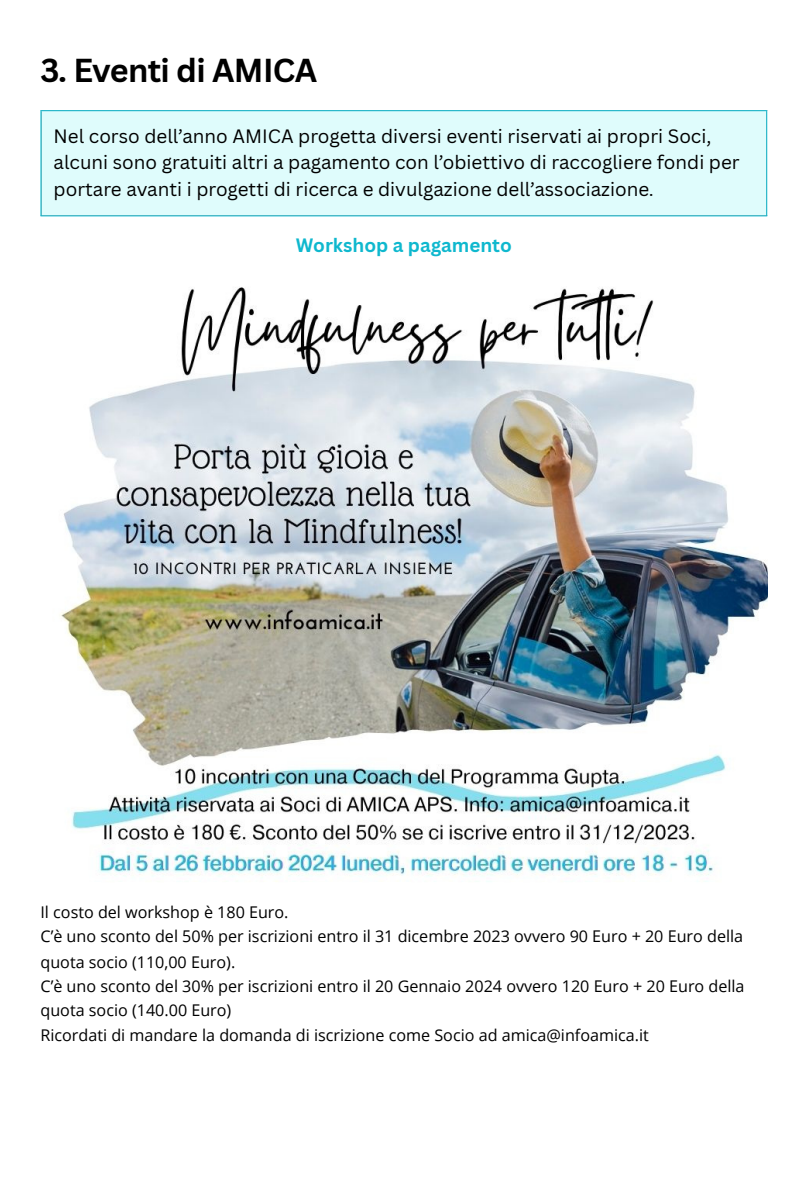
<style>
.page{position:relative;width:810px;height:1181px;background:#fff}
.page>*{position:absolute;margin:0;border:0;box-sizing:border-box;transform-origin:0 0}
.t1{font:700 32.25px "Canva Sans";letter-spacing:-.02em;color:#000}
.t2{font:18.9px/26.7px "Canva Sans";color:#000}
.t3{font:700 18.9px "Canva Sans";color:#0fb8ce}
.t4{font:16.2px/24.6px "Open Sans";color:#000}
</style>
<div class="page">
<div style="left:41px;top:110px;width:726px;height:106px;background:#dffcfc"></div>
<hr style="left:41px;top:111px;width:1px;height:104px;background:#0fb8ce">
<hr style="left:766px;top:111px;width:1px;height:104px;background:#0fb8ce">
<hr style="left:41px;top:110px;width:726px;height:1px;background:#0fb8ce">
<hr style="left:41px;top:215px;width:726px;height:1px;background:#0fb8ce">
<img style="left:60px;top:287px;width:707px;height:595px">
<h1 class="t1" style="left:41px;top:47px;width:278px">3. Eventi di AMICA</h1>
<p class="t2" style="left:54px;top:122px;width:688px">Nel corso dell’anno AMICA progetta diversi eventi riservati ai propri Soci, alcuni sono gratuiti altri a pagamento con l’obiettivo di raccogliere fondi per portare avanti i progetti di ricerca e divulgazione dell’associazione.</p>
<h2 class="t3" style="left:296px;top:231px;width:217px">Workshop a pagamento</h2>
<p class="t4" style="left:41px;top:899px;width:706px">Il costo del workshop è 180 Euro.<br>C’è uno sconto del 50% per iscrizioni entro il 31 dicembre 2023 ovvero 90 Euro + 20 Euro della quota socio (110,00 Euro).<br>C’è uno sconto del 30% per iscrizioni entro il 20 Gennaio 2024 ovvero 120 Euro + 20 Euro della quota socio (140.00 Euro)<br>Ricordati di mandare la domanda di iscrizione come Socio ad amica@infoamica.it</p>
</div>
